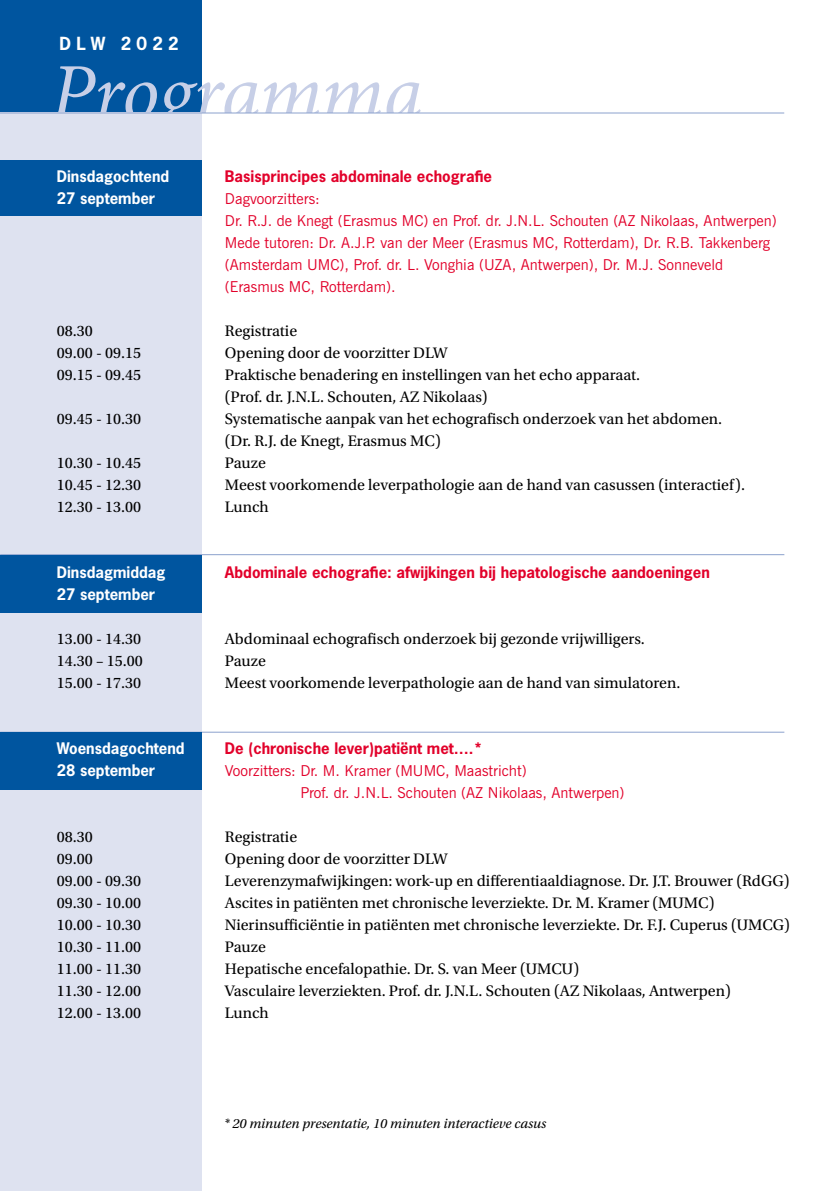
<style>
.page{position:relative;width:840px;height:1191px;background:#fff}
.page>*{position:absolute;margin:0;border:0;box-sizing:border-box;transform-origin:0 0}
.t1{font:italic 80px "Minion Pro";letter-spacing:-.01em;color:#c7cfe7}
.t2{font:700 17px "News Gothic";letter-spacing:.305em;color:#fff}
.t3{font:16px/22px "Utopia Std";color:#000}
.t4{font:15px/22px "News Gothic BT";color:#e2002a}
.t5{font:700 15px "News Gothic";color:#e2002a}
.t6{font:700 15px "News Gothic";color:#fff}
.t7{font:italic 14px "Utopia Std";color:#000}
</style>
<div class="page">
<div style="left:0;top:0;width:201px;height:119px;background:#00559f"></div>
<div style="left:0;top:113px;width:201px;height:1078px;background:#dee2f0"></div>
<hr style="left:839px;top:160px;width:1px;height:33px;background:#00559f">
<hr style="left:839px;top:666px;width:1px;height:57px;background:#00559f">
<div style="left:0;top:160px;width:201px;height:55px;background:#00559f"></div>
<hr style="left:0;top:113px;width:783px;height:1px;background:#8ba1cd">
<hr style="left:0;top:554px;width:783px;height:1px;background:#8ba1cd">
<div style="left:0;top:555px;width:201px;height:57px;background:#00559f"></div>
<hr style="left:0;top:732px;width:783px;height:1px;background:#8ba1cd">
<div style="left:0;top:732px;width:201px;height:57px;background:#00559f"></div>
<p class="t2" style="left:60px;top:33px;width:121px">DLW 2022</p>
<h1 class="t1" style="left:50px;top:38px;width:374px">Programma</h1>
<p class="t6" style="left:57px;top:166px;width:114px">Dinsdagochtend</p>
<p class="t5" style="left:225px;top:166px;width:268px">Basisprincipes abdominale echografie</p>
<p class="t6" style="left:57px;top:188px;width:100px">27 september</p>
<p class="t4" style="left:225px;top:188px;width:553px">Dagvoorzitters:<br>Dr. R.J. de Knegt (Erasmus MC) en Prof. dr. J.N.L. Schouten (AZ Nikolaas, Antwerpen)<br>Mede tutoren: Dr. A.J.P. van der Meer (Erasmus MC, Rotterdam), Dr. R.B. Takkenberg (Amsterdam UMC), Prof. dr. L. Vonghia (UZA, Antwerpen), Dr. M.J. Sonneveld (Erasmus MC, Rotterdam).</p>
<p class="t3" style="left:57px;top:320px;width:37px">08.30</p>
<p class="t3" style="left:225px;top:320px;width:74px">Registratie</p>
<p class="t3" style="left:57px;top:342px;width:86px">09.00 - 09.15</p>
<p class="t3" style="left:225px;top:342px;width:224px">Opening door de voorzitter DLW</p>
<p class="t3" style="left:57px;top:364px;width:86px">09.15 - 09.45</p>
<p class="t3" style="left:225px;top:364px;width:416px">Praktische benadering en instellingen van het echo apparaat. (Prof. dr. J.N.L. Schouten, AZ Nikolaas)</p>
<p class="t3" style="left:57px;top:408px;width:86px">09.45 - 10.30</p>
<p class="t3" style="left:225px;top:408px;width:498px">Systematische aanpak van het echografisch onderzoek van het abdomen. (Dr. R.J. de Knegt, Erasmus MC)</p>
<p class="t3" style="left:57px;top:452px;width:86px">10.30 - 10.45</p>
<p class="t3" style="left:225px;top:452px;width:42px">Pauze</p>
<p class="t3" style="left:57px;top:474px;width:86px">10.45 - 12.30</p>
<p class="t3" style="left:225px;top:474px;width:521px">Meest voorkomende leverpathologie aan de hand van casussen (interactief).</p>
<p class="t3" style="left:57px;top:496px;width:86px">12.30 - 13.00</p>
<p class="t3" style="left:225px;top:496px;width:45px">Lunch</p>
<p class="t6" style="left:57px;top:562px;width:110px">Dinsdagmiddag</p>
<p class="t5" style="left:225px;top:562px;width:486px">Abdominale echografie: afwijkingen bij hepatologische aandoeningen</p>
<p class="t6" style="left:57px;top:584px;width:100px">27 september</p>
<p class="t3" style="left:57px;top:628px;width:86px">13.00 - 14.30</p>
<p class="t3" style="left:225px;top:628px;width:421px">Abdominaal echografisch onderzoek bij gezonde vrijwilligers.</p>
<p class="t3" style="left:57px;top:650px;width:88px">14.30 – 15.00</p>
<p class="t3" style="left:225px;top:650px;width:42px">Pauze</p>
<p class="t3" style="left:57px;top:672px;width:86px">15.00 - 17.30</p>
<p class="t3" style="left:225px;top:672px;width:456px">Meest voorkomende leverpathologie aan de hand van simulatoren.</p>
<p class="t6" style="left:57px;top:738px;width:129px">Woensdagochtend</p>
<p class="t5" style="left:225px;top:738px;width:259px">De (chronische lever)patiënt met….*</p>
<p class="t6" style="left:57px;top:760px;width:100px">28 september</p>
<p class="t4" style="left:300px;top:760px;width:325px;text-indent:-76px">Voorzitters: Dr. M. Kramer (MUMC, Maastricht)<br>Prof. dr. J.N.L. Schouten (AZ Nikolaas, Antwerpen)</p>
<p class="t3" style="left:57px;top:826px;width:37px">08.30</p>
<p class="t3" style="left:225px;top:826px;width:74px">Registratie</p>
<p class="t3" style="left:57px;top:848px;width:37px">09.00</p>
<p class="t3" style="left:225px;top:848px;width:224px">Opening door de voorzitter DLW</p>
<p class="t3" style="left:57px;top:870px;width:86px">09.00 - 09.30</p>
<p class="t3" style="left:225px;top:870px;width:566px">Leverenzymafwijkingen: work-up en differentiaaldiagnose. Dr. J.T. Brouwer (RdGG)</p>
<p class="t3" style="left:57px;top:892px;width:86px">09.30 - 10.00</p>
<p class="t3" style="left:225px;top:892px;width:491px">Ascites in patiënten met chronische leverziekte. Dr. M. Kramer (MUMC)</p>
<p class="t3" style="left:57px;top:914px;width:86px">10.00 - 10.30</p>
<p class="t3" style="left:225px;top:914px;width:566px">Nierinsufficiëntie in patiënten met chronische leverziekte. Dr. F.J. Cuperus (UMCG)</p>
<p class="t3" style="left:57px;top:936px;width:86px">10.30 - 11.00</p>
<p class="t3" style="left:225px;top:936px;width:42px">Pauze</p>
<p class="t3" style="left:57px;top:958px;width:86px">11.00 - 11.30</p>
<p class="t3" style="left:225px;top:958px;width:355px">Hepatische encefalopathie. Dr. S. van Meer (UMCU)</p>
<p class="t3" style="left:57px;top:980px;width:86px">11.30 - 12.00</p>
<p class="t3" style="left:225px;top:980px;width:507px">Vasculaire leverziekten. Prof. dr. J.N.L. Schouten (AZ Nikolaas, Antwerpen)</p>
<p class="t3" style="left:57px;top:1002px;width:86px">12.00 - 13.00</p>
<p class="t3" style="left:225px;top:1002px;width:45px">Lunch</p>
<p class="t7" style="left:224px;top:1116px;width:323px">* 20 minuten presentatie, 10 minuten interactieve casus</p>
</div>
